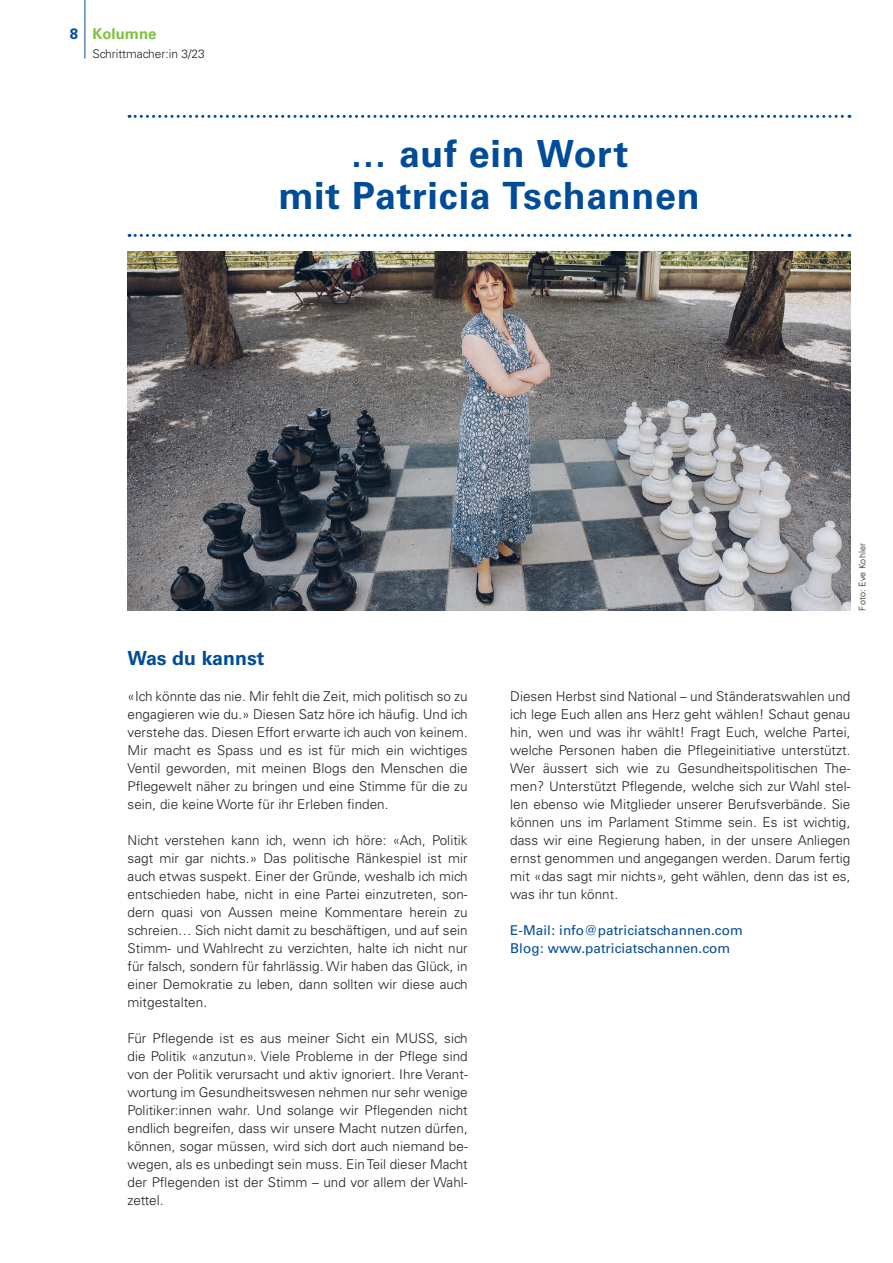
<style>
.page{position:relative;width:893px;height:1263px;background:#fff}
.page>*{position:absolute;margin:0;border:0;box-sizing:border-box;transform-origin:0 0}
.t1{font:700 37.5px/42px "Univers LT Std";letter-spacing:.02em;color:#014c98;text-align:center}
.t2{font:700 19.5px "Univers LT Std";letter-spacing:.005em;color:#014c98}
.t3{font:700 15px "Univers LT Std";color:#7fc241}
.t4{font:700 15px "Univers LT Std";color:#014c98}
.t5{font:300 13.5px/18px "Univers LT Std";letter-spacing:.005em;color:#231f20;text-align:justify}
.t6{font:13.5px/18px "Univers LT Std";letter-spacing:.005em;color:#014c98}
.t7{font:300 12px "Univers LT Std";color:#231f20}
.t8{font:300 9px "Univers LT Std";letter-spacing:.02em;color:#231f20}
</style>
<div class="page">
<img style="left:128px;top:252px;width:722px;height:359px">
<svg style="left:129px;top:115px;width:721px;height:3px"></svg>
<svg style="left:129px;top:234px;width:721px;height:3px"></svg>
<hr style="left:84px;top:0;width:1px;height:58px;background:#014c98">
<p class="t4" style="left:70px;top:25px;width:10px">8</p>
<p class="t3" style="left:93px;top:25px;width:65px">Kolumne</p>
<p class="t7" style="left:93px;top:46px;width:114px">Schrittmacher:in 3/23</p>
<h1 class="t1" style="left:278px;top:133px;width:423px">… auf ein Wort<br>mit Patricia Tschannen</h1>
<h2 class="t2" style="left:128px;top:646px;width:138px">Was du kannst</h2>
<p class="t5" style="left:128px;top:687px;width:342px">«Ich könnte das nie. Mir fehlt die Zeit, mich politisch so zu engagieren wie du.» Diesen Satz höre ich häufig. Und ich verstehe das. Diesen Effort erwarte ich auch von keinem.<br>Mir macht es Spass und es ist für mich ein wichtiges Ventil geworden, mit meinen Blogs den Menschen die Pflegewelt näher zu bringen und eine Stimme für die zu sein, die keine Worte für ihr Erleben finden.</p>
<p class="t5" style="left:128px;top:831px;width:342px">Nicht verstehen kann ich, wenn ich höre: «Ach, Politik sagt mir gar nichts.» Das politische Ränkespiel ist mir auch etwas suspekt. Einer der Gründe, weshalb ich mich entschieden habe, nicht in eine Partei einzutreten, son&shy;dern quasi von Aussen meine Kommentare herein zu schreien… Sich nicht damit zu beschäftigen, und auf sein Stimm- und Wahlrecht zu verzichten, halte ich nicht nur für falsch, sondern für fahrlässig. Wir haben das Glück, in einer Demokratie zu leben, dann sollten wir diese auch mitgestalten.</p>
<p class="t5" style="left:128px;top:1029px;width:342px">Für Pflegende ist es aus meiner Sicht ein MUSS, sich die Politik «anzutun». Viele Probleme in der Pflege sind von der Politik verursacht und aktiv ignoriert. Ihre Verant&shy;wortung im Gesundheitswesen nehmen nur sehr wenige Politiker:innen wahr. Und solange wir Pflegenden nicht endlich begreifen, dass wir unsere Macht nutzen dürfen, können, sogar müssen, wird sich dort auch niemand be&shy;wegen, als es unbedingt sein muss. Ein Teil dieser Macht der Pflegenden ist der Stimm – und vor allem der Wahl&shy;zettel.</p>
<p class="t8" style="left:857px;top:611px;width:69px;rotate:-90deg">Foto: Eve Kohler</p>
<p class="t5" style="left:510px;top:687px;width:342px">Diesen Herbst sind National – und Ständeratswahlen und ich lege Euch allen ans Herz geht wählen! Schaut genau hin, wen und was ihr wählt! Fragt Euch, welche Partei, welche Personen haben die Pflegeinitiative unterstützt.<br>Wer äussert sich wie zu Gesundheitspolitischen The&shy;men? Unterstützt Pflegende, welche sich zur Wahl stel&shy;len ebenso wie Mitglieder unserer Berufsverbände. Sie können uns im Parlament Stimme sein. Es ist wichtig, dass wir eine Regierung haben, in der unsere Anliegen ernst genommen und angegangen werden. Darum fertig mit «das sagt mir nichts», geht wählen, denn das ist es, was ihr tun könnt.</p>
<p class="t6" style="left:510px;top:921px;width:234px">E-Mail: info@patriciatschannen.com<br>Blog: www.patriciatschannen.com</p>
</div>
